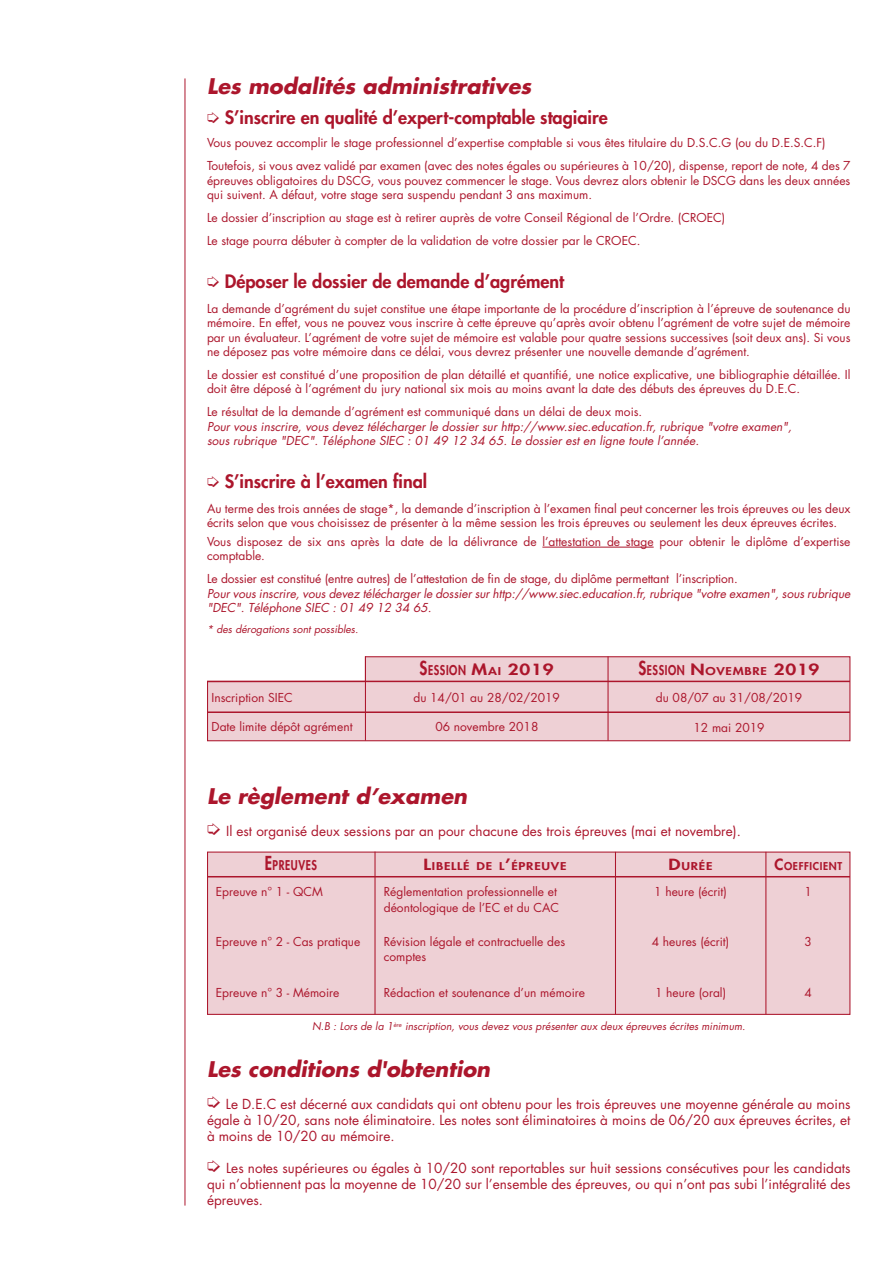
<style>
.page{position:relative;width:893px;height:1263px;background:#fff}
.page>*{position:absolute;margin:0;border:0;box-sizing:border-box;transform-origin:0 0}
.t1{font:italic 700 21px "Futura";color:#ac162c}
.t2{font:800 18px "Futura";color:#ac162c}
.t3{font:13.5px/16.2px "Futura";color:#ac162c;text-align:justify}
.t4{font:800 13.2px "Futura";letter-spacing:.055em;color:#ac162c;scale:.8 1}
.t5{font:12px/14.4px "Futura";color:#ac162c}
.t6{font:italic 12px/14.4px "Futura";color:#ac162c}
.t7{font:italic 10.5px "Futura";color:#ac162c}
.t8{font:800 10.5px "Futura";letter-spacing:.055em;color:#ac162c;scale:1.25 1}
.t9{font:800 10.5px "Futura";letter-spacing:.055em;color:#ac162c}
.s1{font-style:inherit}
.s2{font-size:18.75px}
.s3{font-size:15px}
.s4{font-size:10.5px}
.s5{font-size:13.2px}
</style>
<div class="page">
<hr style="left:542px;top:547px;width:112px;height:1px;background:#ac162c">
<hr style="left:185px;top:78px;width:1px;height:1127px;background:#ac162c">
<div style="left:207px;top:851px;width:643px;height:164px;background:#eed0d5;border:1px solid #ac162c"></div>
<hr style="left:374px;top:852px;width:2px;height:162px;background:#ac162c">
<hr style="left:615px;top:852px;width:1px;height:162px;background:#ac162c">
<hr style="left:765px;top:852px;width:1px;height:162px;background:#ac162c">
<hr style="left:208px;top:876px;width:642px;height:1px;background:#ac162c">
<svg style="left:207px;top:656px;width:644px;height:86px"></svg>
<hr style="left:365px;top:656px;width:1px;height:85px;background:#ac162c">
<hr style="left:607px;top:656px;width:2px;height:85px;background:#ac162c">
<hr style="left:207px;top:681px;width:643px;height:1px;background:#ac162c">
<hr style="left:208px;top:711px;width:642px;height:2px;background:#ac162c">
<h1 class="t1" style="left:207px;top:73px;width:326px">Les modalités administratives</h1>
<h2 class="t2" style="left:207px;top:106px;width:402px">➭ S’inscrire en qualité d’expert-comptable stagiaire</h2>
<p class="t5" style="left:207px;top:132px;width:645px;line-height:23px">Vous pouvez accomplir le stage professionnel d’expertise comptable si vous êtes titulaire du D.S.C.G (ou du D.E.S.C.F)<br>Toutefois, si vous avez validé par examen (avec des notes égales ou supérieures à 10/20), dispense, report de note, 4 des 7</p>
<p class="t5" style="left:207px;top:173px;width:645px">épreuves obligatoires du DSCG, vous pouvez commencer le stage. Vous devrez alors obtenir le DSCG dans les deux années qui suivent. A défaut, votre stage sera suspendu pendant 3 ans maximum.</p>
<p class="t5" style="left:207px;top:206px;width:520px;line-height:23px">Le dossier d’inscription au stage est à retirer auprès de votre Conseil Régional de l’Ordre. (CROEC)<br>Le stage pourra débuter à compter de la validation de votre dossier par le CROEC.</p>
<h2 class="t2" style="left:207px;top:270px;width:359px">➭ Déposer le dossier de demande d’agrément</h2>
<p class="t5" style="left:207px;top:301px;width:645px;text-align:justify">La demande d’agrément du sujet constitue une étape importante de la procédure d’inscription à l’épreuve de soutenance du mémoire. En effet, vous ne pouvez vous inscrire à cette épreuve qu’après avoir obtenu l’agrément de votre sujet de mémoire par un évaluateur. L’agrément de votre sujet de mémoire est valable pour quatre sessions successives (soit deux ans). Si vous ne déposez pas votre mémoire dans ce délai, vous devrez présenter une nouvelle demande d’agrément.</p>
<p class="t5" style="left:207px;top:367px;width:645px">Le dossier est constitué d’une proposition de plan détaillé et quantifié, une notice explicative, une bibliographie détaillée. Il doit être déposé à l’agrément du jury national six mois au moins avant la date des débuts des épreuves du D.E.C.</p>
<p class="t5" style="left:207px;top:405px;width:437px">Le résultat de la demande d’agrément est communiqué dans un délai de deux mois.</p>
<p class="t6" style="left:207px;top:419px;width:586px">Pour vous inscrire, vous devez télécharger le dossier sur http://www.siec.education.fr, rubrique "votre examen", sous rubrique "DEC". Téléphone SIEC : 01 49 12 34 65. Le dossier est en ligne toute l’année.</p>
<h2 class="t2" style="left:207px;top:470px;width:222px">➭ S’inscrire à l’examen final</h2>
<p class="t5" style="left:207px;top:501px;width:645px">Au terme des trois années de stage*, la demande d’inscription à l’examen final peut concerner les trois épreuves ou les deux écrits selon que vous choisissez de présenter à la même session les trois épreuves ou seulement les deux épreuves écrites.</p>
<p class="t5" style="left:207px;top:534px;width:645px">Vous disposez de six ans après la date de la délivrance de l’attestation de stage pour obtenir le diplôme d’expertise comptable.</p>
<p class="t5" style="left:207px;top:572px;width:532px">Le dossier est constitué (entre autres) de l’attestation de fin de stage, du diplôme permettant l’inscription.</p>
<p class="t6" style="left:207px;top:586px;width:645px">Pour vous inscrire, vous devez télécharger le dossier sur http://www.siec.education.fr, rubrique "votre examen", sous rubrique "DEC". Téléphone SIEC : 01 49 12 34 65.</p>
<p class="t7" style="left:207px;top:622px;width:153px">* des dérogations sont possibles.</p>
<p class="t5" style="left:212px;top:690px;width:83px"><span class="s1">I</span>nscription SIEC</p>
<p class="t4" style="left:420px;top:662px;width:169px"><span class="s2">S</span>ESSION <span class="s3">M</span><span class="s4">AI</span> <span class="s3">2019</span></p>
<p class="t8" style="left:638px;top:665px;width:146px"><span class="s2">S</span><span class="s5">ESSION</span> <span class="s3">N</span>OVEMBRE <span class="s3">2019</span></p>
<p class="t5" style="left:413px;top:690px;width:148px">du 14/01 au 28/02/2019</p>
<p class="t5" style="left:656px;top:690px;width:148px">du 08/07 au 31/08/2019</p>
<p class="t5" style="left:212px;top:720px;width:143px">Date limite dépôt agrément</p>
<p class="t5" style="left:435px;top:720px;width:104px">06 novembre 2018</p>
<p class="t5" style="left:694px;top:720px;width:73px">12 mai 2019</p>
<h1 class="t1" style="left:207px;top:782px;width:262px">Le règlement d’examen</h1>
<p class="t3" style="left:207px;top:823px;width:535px">➭ Il est organisé deux sessions par an pour chacune des trois épreuves (mai et novembre).</p>
<p class="t4" style="left:265px;top:857px;width:67px"><span class="s2">E</span>PREUVES</p>
<p class="t8" style="left:424px;top:860px;width:23px"><span class="s3">L</span>IBELL</p>
<p class="t8" style="left:463px;top:860px;width:83px">É DE L<span class="s3">’</span>ÉPREUVE</p>
<p class="t8" style="left:669px;top:860px;width:36px"><span class="s3">D</span>URÉE</p>
<p class="t9" style="left:774px;top:860px;width:69px"><span class="s3">C</span>OEFFICIENT</p>
<p class="t5" style="left:384px;top:883px;width:177px;line-height:16.5px">Réglementation professionnelle et déontologique de l’EC et du CAC</p>
<p class="t5" style="left:654px;top:884px;width:74px">1 heure (écrit)</p>
<p class="t5" style="left:805px;top:884px;width:9px">1</p>
<p class="t5" style="left:216px;top:935px;width:146px">Epreuve n° 2 - Cas pratique</p>
<p class="t5" style="left:384px;top:935px;width:183px">Révision légale et contractuelle des comptes</p>
<p class="t5" style="left:652px;top:935px;width:79px">4 heures (écrit)</p>
<p class="t5" style="left:805px;top:935px;width:9px">3</p>
<p class="t5" style="left:216px;top:985px;width:125px">Epreuve n° 3 - Mémoire</p>
<p class="t5" style="left:384px;top:985px;width:203px">Rédaction et soutenance d’un mémoire</p>
<p class="t5" style="left:655px;top:985px;width:73px">1 heure (oral)</p>
<p class="t5" style="left:805px;top:985px;width:9px">4</p>
<p class="t5" style="left:216px;top:884px;width:109px">Epreuve n° 1 - QCM</p>
<p class="t7" style="left:312px;top:1020px;width:435px">N.B : Lors de la 1<sup>ère</sup> inscription, vous devez vous présenter aux deux épreuves écrites minimum.</p>
<h1 class="t1" style="left:207px;top:1055px;width:285px">Les conditions d'obtention</h1>
<p class="t3" style="left:207px;top:1096px;width:645px">➭ Le D.E.C est décerné aux candidats qui ont obtenu pour les trois épreuves une moyenne générale au moins égale à 10/20, sans note éliminatoire. Les notes sont éliminatoires à moins de 06/20 aux épreuves écrites, et à moins de 10/20 au mémoire.</p>
<p class="t3" style="left:207px;top:1160px;width:645px">➭ Les notes supérieures ou égales à 10/20 sont reportables sur huit sessions consécutives pour les candidats qui n’obtiennent pas la moyenne de 10/20 sur l’ensemble des épreuves, ou qui n’ont pas subi l’intégralité des épreuves.</p>
</div>
